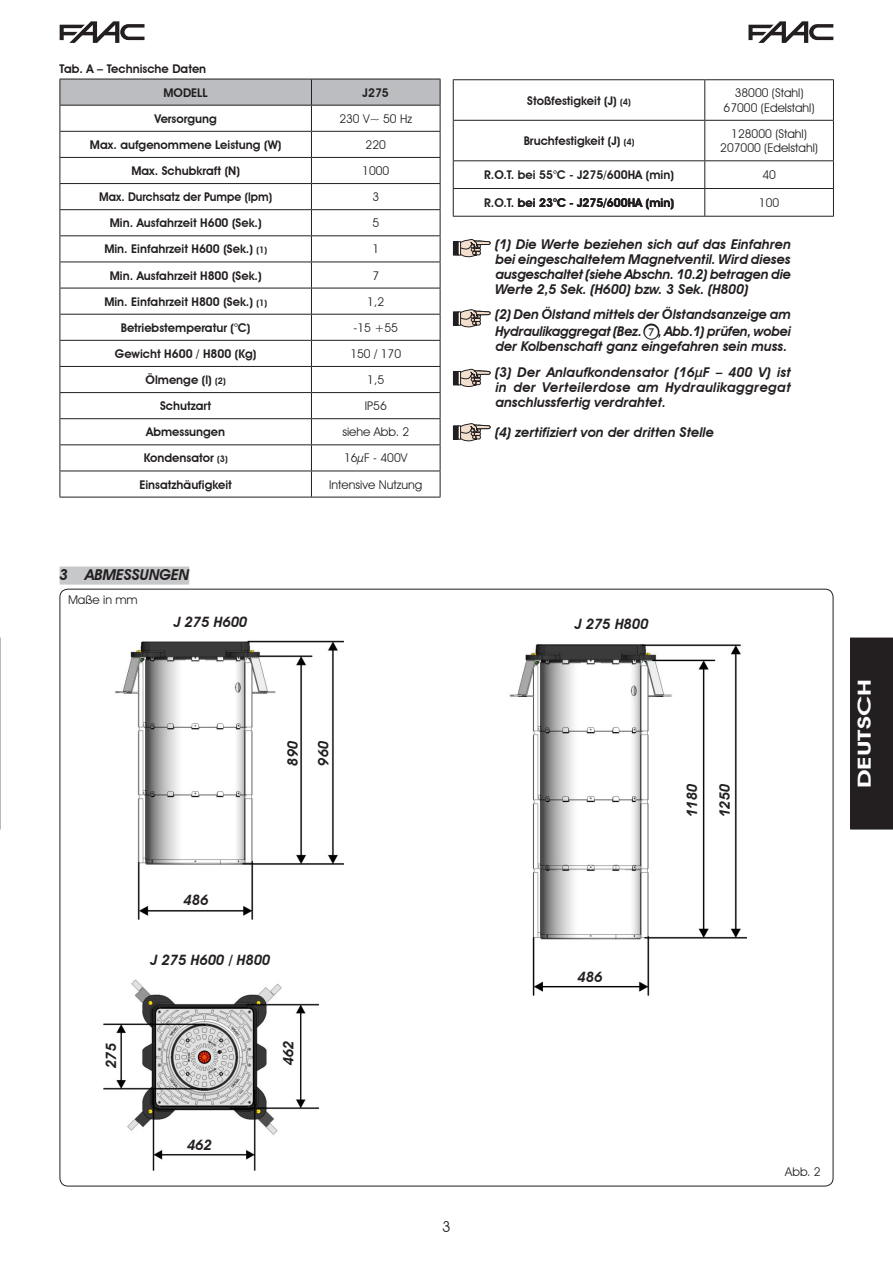
<style>
.page{position:relative;width:893px;height:1263px;background:#fff}
.page>*{position:absolute;margin:0;border:0;box-sizing:border-box;transform-origin:0 0}
.t1{font:600 18px "Avant Garde IT Cby BT";color:#fff;scale:1.5 1}
.t2{font:italic 600 15px "Avant Garde IT Cby BT";color:#231f20}
.t3{font:italic 600 14.25px/30.5px "Avant Garde IT Cby BT";color:#231f20}
.t4{font:italic 600 13.5px/15px "Avant Garde IT Cby BT";color:#231f20;text-align:justify}
.t5{font:600 12px "Avant Garde IT Cby BT";color:#231f20}
.t6{font:12px/14.4px "Avant Garde IT Cby BT";color:#231f20;text-align:center}
.t7{font:600 12px "Avant Garde IT Cby BT";color:#231f20;scale:.95 1}
.s1{font-size:9px}
.s2{font-family:"European Pi One";font-weight:400;font-style:normal;color:#fff}
</style>
<div class="page">
<svg style="left:60px;top:21px;width:84px;height:22px"></svg>
<svg style="left:748px;top:21px;width:85px;height:22px"></svg>
<img style="left:115px;top:640px;width:228px;height:279px">
<img style="left:509px;top:644px;width:238px;height:351px">
<img style="left:104px;top:979px;width:215px;height:192px">
<svg style="left:0;top:638px;width:1px;height:191px"></svg>
<div style="left:850px;top:638px;width:43px;height:191px;background:#231f20"></div>
<svg style="left:60px;top:79px;width:381px;height:418px"></svg>
<hr style="left:60px;top:497px;width:380px;height:1px;background:#231f20">
<div style="left:60px;top:566px;width:129px;height:18px;background:#c7c8ca"></div>
<hr style="left:453px;top:79px;width:252px;height:1px;background:#231f20">
<hr style="left:453px;top:80px;width:1px;height:40px;background:#231f20">
<hr style="left:705px;top:79px;width:129px;height:1px;background:#231f20">
<hr style="left:704px;top:80px;width:1px;height:40px;background:#231f20">
<hr style="left:833px;top:80px;width:1px;height:40px;background:#231f20">
<hr style="left:453px;top:120px;width:252px;height:1px;background:#231f20">
<hr style="left:453px;top:121px;width:1px;height:39px;background:#231f20">
<hr style="left:705px;top:120px;width:129px;height:1px;background:#231f20">
<hr style="left:704px;top:121px;width:1px;height:39px;background:#231f20">
<hr style="left:833px;top:121px;width:1px;height:39px;background:#231f20">
<hr style="left:453px;top:160px;width:252px;height:1px;background:#231f20">
<hr style="left:705px;top:160px;width:129px;height:1px;background:#231f20">
<hr style="left:453px;top:188px;width:252px;height:1px;background:#231f20">
<svg style="left:453px;top:161px;width:1px;height:55px"></svg>
<hr style="left:705px;top:188px;width:129px;height:1px;background:#231f20">
<svg style="left:704px;top:161px;width:1px;height:55px"></svg>
<svg style="left:833px;top:161px;width:1px;height:55px"></svg>
<hr style="left:453px;top:216px;width:381px;height:1px;background:#231f20">
<div style="left:453px;top:242px;width:5px;height:13px;background:#231f20"></div>
<svg style="left:458px;top:239px;width:32px;height:18px"></svg>
<div style="left:458px;top:241px;width:3px;height:14px;border:1px solid #231f20"></div>
<svg style="left:460px;top:369px;width:30px;height:18px"></svg>
<div style="left:453px;top:371px;width:5px;height:14px;background:#231f20"></div>
<div style="left:458px;top:371px;width:3px;height:14px;border:1px solid #231f20"></div>
<div style="left:453px;top:312px;width:5px;height:13px;background:#231f20"></div>
<svg style="left:458px;top:309px;width:32px;height:18px"></svg>
<svg style="left:643px;top:323px;width:17px;height:17px"></svg>
<div style="left:453px;top:426px;width:5px;height:13px;background:#231f20"></div>
<svg style="left:458px;top:423px;width:32px;height:18px"></svg>
<p class="t5" style="left:60px;top:61px;width:148px">Tab. A – Technische Daten</p>
<p class="t5" style="left:163px;top:85px;width:46px">MODELL</p>
<p class="t5" style="left:363px;top:85px;width:28px">J275</p>
<p class="t5" style="left:155px;top:111px;width:64px">Versorgung</p>
<p class="t6" style="left:339px;top:111px;width:74px">230 V~ 50 Hz</p>
<p class="t5" style="left:90px;top:137px;width:193px">Max. aufgenommene Leistung (W)</p>
<p class="t6" style="left:366px;top:137px;width:22px">220</p>
<p class="t5" style="left:131px;top:164px;width:110px">Max. Schubkraft (N)</p>
<p class="t6" style="left:362px;top:163px;width:29px">1000</p>
<p class="t7" style="left:99px;top:190px;width:183px">Max. Durchsatz der Pumpe (lpm)</p>
<p class="t6" style="left:372px;top:190px;width:7px">3</p>
<p class="t5" style="left:110px;top:216px;width:153px">Min. Ausfahrzeit H600 (Sek.)</p>
<p class="t6" style="left:372px;top:216px;width:8px">5</p>
<p class="t5" style="left:104px;top:242px;width:164px">Min. Einfahrzeit H600 (Sek.) <span class="s1">(1)</span></p>
<p class="t6" style="left:372px;top:242px;width:8px">1</p>
<p class="t5" style="left:110px;top:268px;width:153px">Min. Ausfahrzeit H800 (Sek.)</p>
<p class="t6" style="left:372px;top:268px;width:8px">7</p>
<p class="t5" style="left:104px;top:294px;width:164px">Min. Einfahrzeit H800 (Sek.) <span class="s1">(1)</span></p>
<p class="t6" style="left:367px;top:294px;width:18px">1,2</p>
<p class="t5" style="left:121px;top:320px;width:131px">Betriebstemperatur (°C)</p>
<p class="t6" style="left:354px;top:320px;width:46px">-15 +55</p>
<p class="t5" style="left:115px;top:346px;width:143px">Gewicht H600 / H800 (Kg)</p>
<p class="t6" style="left:350px;top:346px;width:52px">150 / 170</p>
<p class="t5" style="left:146px;top:373px;width:82px">Ölmenge (l) <span class="s1">(2)</span></p>
<p class="t6" style="left:367px;top:372px;width:18px">1,5</p>
<p class="t5" style="left:160px;top:399px;width:53px">Schutzart</p>
<p class="t6" style="left:365px;top:399px;width:24px">IP56</p>
<p class="t5" style="left:146px;top:425px;width:81px">Abmessungen</p>
<p class="t6" style="left:342px;top:425px;width:68px">siehe Abb. 2</p>
<p class="t5" style="left:144px;top:451px;width:86px">Kondensator <span class="s1">(3)</span></p>
<p class="t6" style="left:344px;top:451px;width:65px">16µF - 400V</p>
<p class="t5" style="left:139px;top:477px;width:94px">Einsatzhäufigkeit</p>
<p class="t6" style="left:329px;top:477px;width:95px">Intensive Nutzung</p>
<p class="t2" style="left:60px;top:566px;width:131px">3 ABMESSUNGEN</p>
<p class="t6" style="left:68px;top:592px;width:71px">Maße in mm</p>
<p class="t5" style="left:527px;top:93px;width:105px">Stoßfestigkeit (J) <span class="s1">(4)</span></p>
<p class="t6" style="left:724px;top:86px;width:93px">38000 (Stahl)<br>67000 (Edelstahl)</p>
<p class="t5" style="left:524px;top:134px;width:112px">Bruchfestigkeit (J) <span class="s1">(4)</span></p>
<p class="t6" style="left:720px;top:126px;width:99px">128000 (Stahl)<br>207000 (Edelstahl)</p>
<p class="t5" style="left:484px;top:168px;width:191px">R.O.T. bei 55°C - J275/600HA (min)</p>
<p class="t6" style="left:762px;top:168px;width:15px">40</p>
<p class="t5" style="left:484px;top:195px;width:191px">R.O.T. bei 23°C - J275/600HA (min)</p>
<p class="t6" style="left:759px;top:195px;width:22px">100</p>
<p class="t4" style="left:495px;top:237px;width:297px">(1) Die Werte beziehen sich auf das Einfahren bei eingeschaltetem Magnetventil. Wird dieses ausgeschaltet (siehe Abschn. 10.2) betragen die Werte 2,5 Sek. (H600) bzw. 3 Sek. (H800)</p>
<p class="t4" style="left:495px;top:307px;width:297px;line-height:15.6px">(2) Den Ölstand mittels der Ölstandsanzeige am Hydraulikaggregat (Bez. <span class="s2">g</span>, Abb.1) prüfen, wobei der Kolbenschaft ganz eingefahren sein muss.</p>
<p class="t4" style="left:495px;top:364px;width:297px">(3) Der Anlaufkondensator (16µF – 400 V) ist in der Verteilerdose am Hydraulikaggregat anschlussfertig verdrahtet.</p>
<p class="t4" style="left:495px;top:425px;width:220px">(4) zertifiziert von der dritten Stelle</p>
<p class="t3" style="left:174px;top:607px;width:75px">J 275 H600</p>
<p class="t3" style="left:575px;top:609px;width:75px">J 275 H800</p>
<p class="t3" style="left:277px;top:765px;width:26px;rotate:-90deg">890<br>960</p>
<p class="t3" style="left:96px;top:1068px;width:26px;rotate:-90deg">275</p>
<p class="t3" style="left:184px;top:885px;width:26px">486</p>
<p class="t3" style="left:151px;top:944px;width:121px">J 275 H600 / H800</p>
<p class="t3" style="left:187px;top:1129px;width:26px">462</p>
<p class="t3" style="left:273px;top:1065px;width:26px;rotate:-90deg">462</p>
<p class="t3" style="left:578px;top:962px;width:26px">486</p>
<p class="t3" style="left:677px;top:817px;width:35px;rotate:-90deg">1180</p>
<p class="t3" style="left:709px;top:817px;width:35px;rotate:-90deg">1250</p>
<p class="t6" style="left:785px;top:1164px;width:37px">Abb. 2</p>
<h1 class="t1" style="left:853px;top:788px;width:74px;rotate:-90deg">DEUTSCH</h1>
</div>
